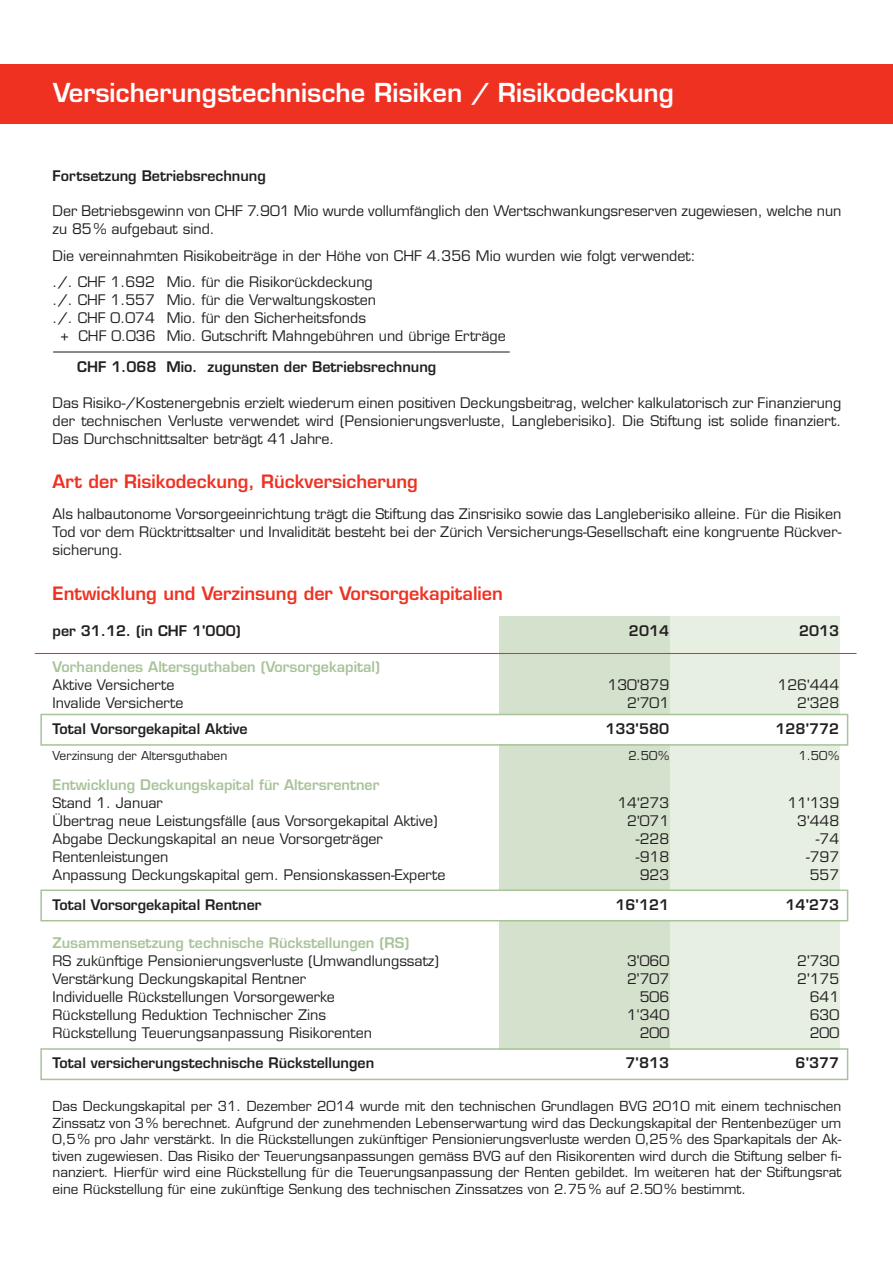
<style>
.page{position:relative;width:893px;height:1263px;background:#fff}
.page>*{position:absolute;margin:0;border:0;box-sizing:border-box;transform-origin:0 0}
.t1{font:600 25.5px "Eurostile";color:#fff}
.t2{font:600 18px "Eurostile";color:#ef3122}
.t3{font:14.25px/18px "Eurostile";color:#231f20}
.t4{font:600 14.25px "Eurostile";color:#231f20}
.t5{font:600 14.25px "Eurostile";color:#a9c399}
.t6{font:13.5px/16.5px "Eurostile";color:#231f20;text-align:justify}
.t7{font:12px "Eurostile";color:#231f20}
.s1{font-size:13.8px}
</style>
<div class="page">
<div style="left:669px;top:617px;width:170px;height:441px;background:#e6efe2"></div>
<div style="left:499px;top:617px;width:170px;height:437px;background:#d4e1cd"></div>
<div style="left:0;top:64px;width:893px;height:59px;background:#ef3122"></div>
<hr style="left:35px;top:653px;width:821px;height:1px;background:#ef3122">
<div style="left:42px;top:715px;width:805px;height:29px;background:#fff"></div>
<div style="left:40px;top:714px;width:808px;height:32px;border:2px solid #a9c399"></div>
<div style="left:42px;top:891px;width:805px;height:29px;background:#fff"></div>
<div style="left:40px;top:889px;width:808px;height:32px;border:2px solid #a9c399"></div>
<div style="left:42px;top:1050px;width:805px;height:29px;background:#fff"></div>
<div style="left:40px;top:1048px;width:808px;height:32px;border:2px solid #a9c399"></div>
<hr style="left:53px;top:351px;width:457px;height:1px;background:#231f20">
<h1 class="t1" style="left:53px;top:83px;width:622px">Versicherungstechnische Risiken / Risikodeckung</h1>
<p class="t4" style="left:53px;top:170px;width:215px">Fortsetzung Betriebsrechnung</p>
<p class="t3" style="left:53px;top:203px;width:790px">Der Betriebsgewinn von CHF 7.901 Mio wurde vollumfänglich den Wertschwankungsreserven zugewiesen, welche nun zu 85 % aufgebaut sind.</p>
<p class="t3" style="left:53px;top:244px;width:645px;line-height:26.5px">Die vereinnahmten Risikobeiträge in der Höhe von CHF 4.356 Mio wurden wie folgt verwendet: ./. CHF 1.692 Mio. für die Risikorückdeckung</p>
<p class="t3" style="left:53px;top:292px;width:325px">./. CHF 1.557 Mio. für die Verwaltungskosten</p>
<p class="t3" style="left:53px;top:310px;width:315px">./. CHF 0.074 Mio. für den Sicherheitsfonds</p>
<p class="t3" style="left:60px;top:328px;width:447px">+ CHF 0.036 Mio. Gutschrift Mahngebühren und übrige Erträge</p>
<p class="t4" style="left:77px;top:361px;width:361px">CHF 1.068 Mio. zugunsten der Betriebsrechnung</p>
<p class="t3" style="left:53px;top:395px;width:790px;text-align:justify">Das Risiko-/Kostenergebnis erzielt wiederum einen positiven Deckungsbeitrag, welcher kalkulatorisch zur Finanzierung der technischen Verluste verwendet wird (Pensionierungsverluste, Langleberisiko). Die Stiftung ist solide finanziert.<br>Das Durchschnittsalter beträgt 41 Jahre.</p>
<p class="t2" style="left:53px;top:475px;width:367px">Art der Risikodeckung, Rückversicherung</p>
<p class="t3" style="left:53px;top:506px;width:790px;text-align:justify">Als halbautonome Vorsorgeeinrichtung trägt die Stiftung das Zinsrisiko sowie das Langleberisiko alleine. Für die Risiken Tod vor dem Rücktrittsalter und Invalidität besteht bei der Zürich Versicherungs-Gesellschaft eine kongruente Rückver&shy;sicherung.</p>
<p class="t2" style="left:53px;top:586px;width:452px">Entwicklung und Verzinsung der Vorsorgekapitalien</p>
<p class="t4" style="left:53px;top:625px;width:190px">per 31.12. (in CHF 1'000)</p>
<p class="t4" style="left:629px;top:625px;width:42px">2014</p>
<p class="t4" style="left:799px;top:625px;width:42px">2013</p>
<p class="t5" style="left:53px;top:661px;width:329px">Vorhandenes Altersguthaben (Vorsorgekapital)</p>
<p class="t3" style="left:53px;top:677px;width:123px">Aktive Versicherte</p>
<p class="t3" style="left:607px;top:677px;width:63px">130<span class="s1">'</span>879</p>
<p class="t3" style="left:778px;top:677px;width:63px">126<span class="s1">'</span>444</p>
<p class="t3" style="left:53px;top:695px;width:132px">Invalide Versicherte</p>
<p class="t3" style="left:627px;top:695px;width:43px">2<span class="s1">'</span>701</p>
<p class="t3" style="left:797px;top:695px;width:43px">2<span class="s1">'</span>328</p>
<p class="t4" style="left:53px;top:723px;width:197px">Total Vorsorgekapital Aktive</p>
<p class="t4" style="left:605px;top:723px;width:65px">133'580</p>
<p class="t4" style="left:775px;top:723px;width:65px">128'772</p>
<p class="t7" style="left:53px;top:751px;width:176px">Verzinsung der Altersguthaben</p>
<p class="t7" style="left:628px;top:751px;width:42px">2.50%</p>
<p class="t7" style="left:798px;top:751px;width:42px">1.50%</p>
<p class="t5" style="left:53px;top:779px;width:328px">Entwicklung Deckungskapital für Altersrentner</p>
<p class="t3" style="left:53px;top:795px;width:112px">Stand 1. Januar</p>
<p class="t3" style="left:617px;top:795px;width:53px">14<span class="s1">'</span>273</p>
<p class="t3" style="left:787px;top:795px;width:53px">11<span class="s1">'</span>139</p>
<p class="t3" style="left:53px;top:813px;width:387px">Übertrag neue Leistungsfälle (aus Vorsorgekapital Aktive)</p>
<p class="t3" style="left:627px;top:813px;width:43px">2<span class="s1">'</span>071</p>
<p class="t3" style="left:797px;top:813px;width:43px">3<span class="s1">'</span>448</p>
<p class="t3" style="left:53px;top:831px;width:332px">Abgabe Deckungskapital an neue Vorsorgeträger</p>
<p class="t3" style="left:636px;top:831px;width:35px">-228</p>
<p class="t3" style="left:816px;top:831px;width:25px">-74</p>
<p class="t3" style="left:53px;top:849px;width:117px">Rentenleistungen</p>
<p class="t3" style="left:636px;top:849px;width:35px">-918</p>
<p class="t3" style="left:806px;top:849px;width:35px">-797</p>
<p class="t3" style="left:53px;top:867px;width:394px">Anpassung Deckungskapital gem. Pensionskassen-Experte</p>
<p class="t3" style="left:640px;top:867px;width:31px">923</p>
<p class="t3" style="left:810px;top:867px;width:31px">557</p>
<p class="t4" style="left:53px;top:899px;width:211px">Total Vorsorgekapital Rentner</p>
<p class="t4" style="left:615px;top:899px;width:55px">16'121</p>
<p class="t4" style="left:786px;top:899px;width:55px">14'273</p>
<p class="t5" style="left:53px;top:937px;width:358px">Zusammensetzung technische Rückstellungen (RS)</p>
<p class="t3" style="left:53px;top:953px;width:388px">RS zukünftige Pensionierungsverluste (Umwandlungssatz)</p>
<p class="t3" style="left:627px;top:953px;width:44px">3'060</p>
<p class="t3" style="left:797px;top:953px;width:44px">2'730</p>
<p class="t3" style="left:53px;top:971px;width:255px">Verstärkung Deckungskapital Rentner</p>
<p class="t3" style="left:627px;top:971px;width:44px">2'707</p>
<p class="t3" style="left:797px;top:971px;width:44px">2'175</p>
<p class="t3" style="left:53px;top:989px;width:284px">Individuelle Rückstellungen Vorsorgewerke</p>
<p class="t3" style="left:640px;top:989px;width:31px">506</p>
<p class="t3" style="left:810px;top:989px;width:31px">641</p>
<p class="t3" style="left:53px;top:1007px;width:275px">Rückstellung Reduktion Technischer Zins</p>
<p class="t3" style="left:627px;top:1007px;width:44px">1‘340</p>
<p class="t3" style="left:810px;top:1007px;width:31px">630</p>
<p class="t3" style="left:53px;top:1025px;width:321px">Rückstellung Teuerungsanpassung Risikorenten</p>
<p class="t3" style="left:640px;top:1025px;width:31px">200</p>
<p class="t3" style="left:810px;top:1025px;width:31px">200</p>
<p class="t4" style="left:53px;top:1057px;width:323px">Total versicherungstechnische Rückstellungen</p>
<p class="t4" style="left:626px;top:1057px;width:45px">7'813</p>
<p class="t4" style="left:796px;top:1057px;width:45px">6'377</p>
<p class="t6" style="left:53px;top:1099px;width:790px">Das Deckungskapital per 31. Dezember 2014 wurde mit den technischen Grundlagen BVG 2010 mit einem technischen Zinssatz von 3 % berechnet. Aufgrund der zunehmenden Lebenserwartung wird das Deckungskapital der Rentenbezüger um 0,5 % pro Jahr verstärkt. In die Rückstellungen zukünftiger Pensionierungsverluste werden 0,25 % des Sparkapitals der Ak&shy;tiven zugewiesen. Das Risiko der Teuerungsanpassungen gemäss BVG auf den Risikorenten wird durch die Stiftung selber fi&shy;nanziert. Hierfür wird eine Rückstellung für die Teuerungsanpassung der Renten gebildet. Im weiteren hat der Stiftungsrat eine Rückstellung für eine zukünftige Senkung des technischen Zinssatzes von 2.75 % auf 2.50 % bestimmt.</p>
</div>
